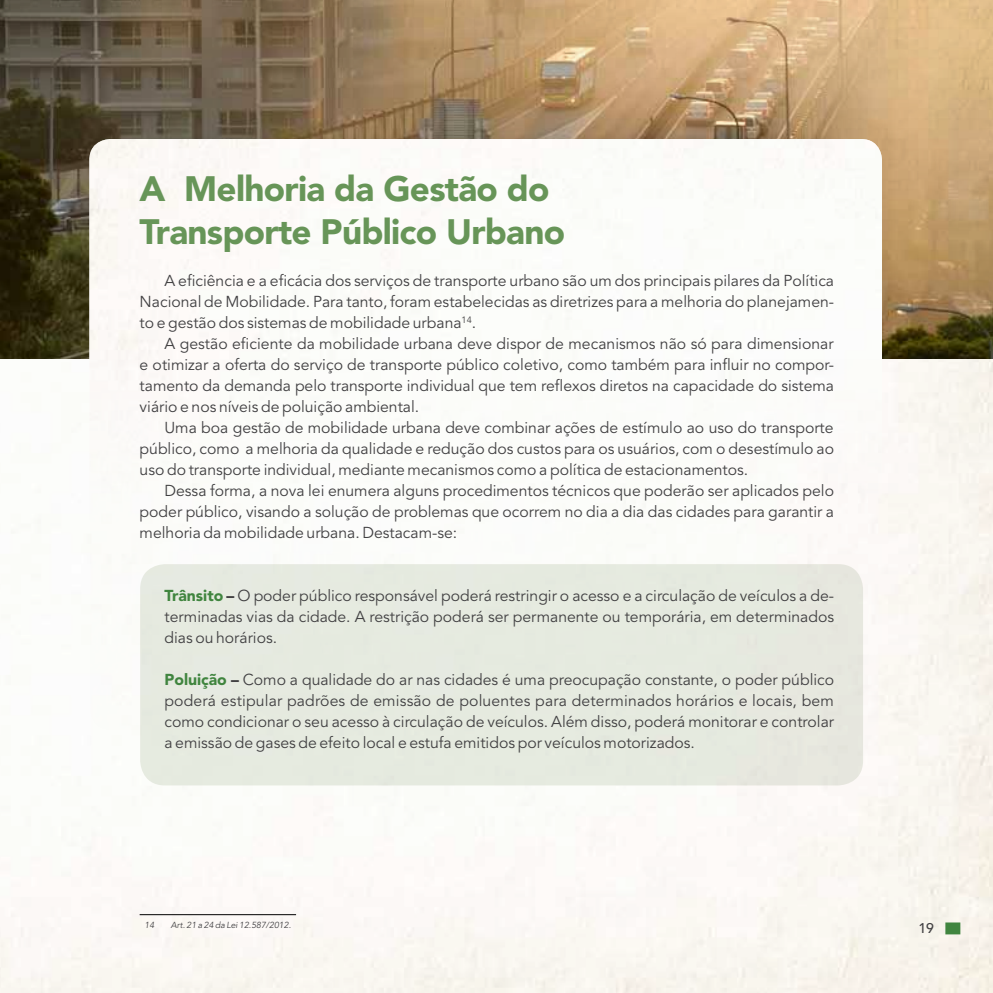
<style>
.page{position:relative;width:993px;height:993px;background:#fff}
.page>*{position:absolute;margin:0;border:0;box-sizing:border-box;transform-origin:0 0}
.t1{font:900 35px/42px "Avenir LT Std";letter-spacing:-.02em;color:#679558}
.t2{font:15.75px/21px "Avenir LT Std";color:#414042;text-align:justify}
.t3{font:500 14px "Avenir LT Std";color:#414042}
.t4{font:italic 8.75px "Avenir LT Std";color:#414042}
.s1{font-weight:900;color:#40853f}
.s2{font-weight:900}
</style>
<div class="page">
<img style="left:0;top:358px;width:992px;height:634px">
<div style="left:945px;top:922px;width:15px;height:12px;background:#40853f;border:2px solid #40853f"></div>
<img style="left:0;top:0;width:992px;height:358px">
<div style="left:140px;top:134px;width:717px;height:245px;background:#000;opacity:.5"></div>
<img style="left:89px;top:139px;width:792px;height:591px">
<div style="left:140px;top:564px;width:722px;height:221px;background:#e5e9e0;border-radius:25px"></div>
<hr style="left:140px;top:913px;width:156px;height:1px;background:#000">
<h1 class="t1" style="left:140px;top:168px;width:427px">A Melhoria da Gestão do<br>Transporte Público Urbano</h1>
<p class="t2" style="left:140px;top:270px;width:695px;text-indent:25px">A eficiência e a eficácia dos serviços de transporte urbano são um dos principais pilares da Política Nacional de Mobilidade. Para tanto, foram estabelecidas as diretrizes para a melhoria do planejamen&shy;to e gestão dos sistemas de mobilidade urbana<sup>14</sup>.</p>
<p class="t2" style="left:140px;top:333px;width:695px;text-indent:25px">A gestão eficiente da mobilidade urbana deve dispor de mecanismos não só para dimensionar e otimizar a oferta do serviço de transporte público coletivo, como também para influir no compor&shy;tamento da demanda pelo transporte individual que tem reflexos diretos na capacidade do sistema viário e nos níveis de poluição ambiental.</p>
<p class="t2" style="left:140px;top:417px;width:695px;text-indent:25px">Uma boa gestão de mobilidade urbana deve combinar ações de estímulo ao uso do transporte público, como a melhoria da qualidade e redução dos custos para os usuários, com o desestímulo ao uso do transporte individual, mediante mecanismos como a política de estacionamentos.</p>
<p class="t2" style="left:140px;top:480px;width:695px;text-indent:25px">Dessa forma, a nova lei enumera alguns procedimentos técnicos que poderão ser aplicados pelo poder público, visando a solução de problemas que ocorrem no dia a dia das cidades para garantir a melhoria da mobilidade urbana. Destacam-se:</p>
<p class="t2" style="left:164px;top:585px;width:671px"><span class="s1">Trânsito</span> <span class="s2">–</span> O poder público responsável poderá restringir o acesso e a circulação de veículos a de&shy;terminadas vias da cidade. A restrição poderá ser permanente ou temporária, em determinados dias ou horários.</p>
<p class="t2" style="left:164px;top:669px;width:671px"><span class="s1">Poluição</span> <span class="s2">–</span> Como a qualidade do ar nas cidades é uma preocupação constante, o poder público poderá estipular padrões de emissão de poluentes para determinados horários e locais, bem como condicionar o seu acesso à circulação de veículos. Além disso, poderá monitorar e controlar a emissão de gases de efeito local e estufa emitidos por veículos motorizados.</p>
<p class="t4" style="left:144px;top:920px;width:11px">14</p>
<p class="t4" style="left:171px;top:920px;width:122px">Art. 21 a 24 da Lei 12.587/2012.</p>
<p class="t3" style="left:918px;top:919px;width:17px">19</p>
</div>
